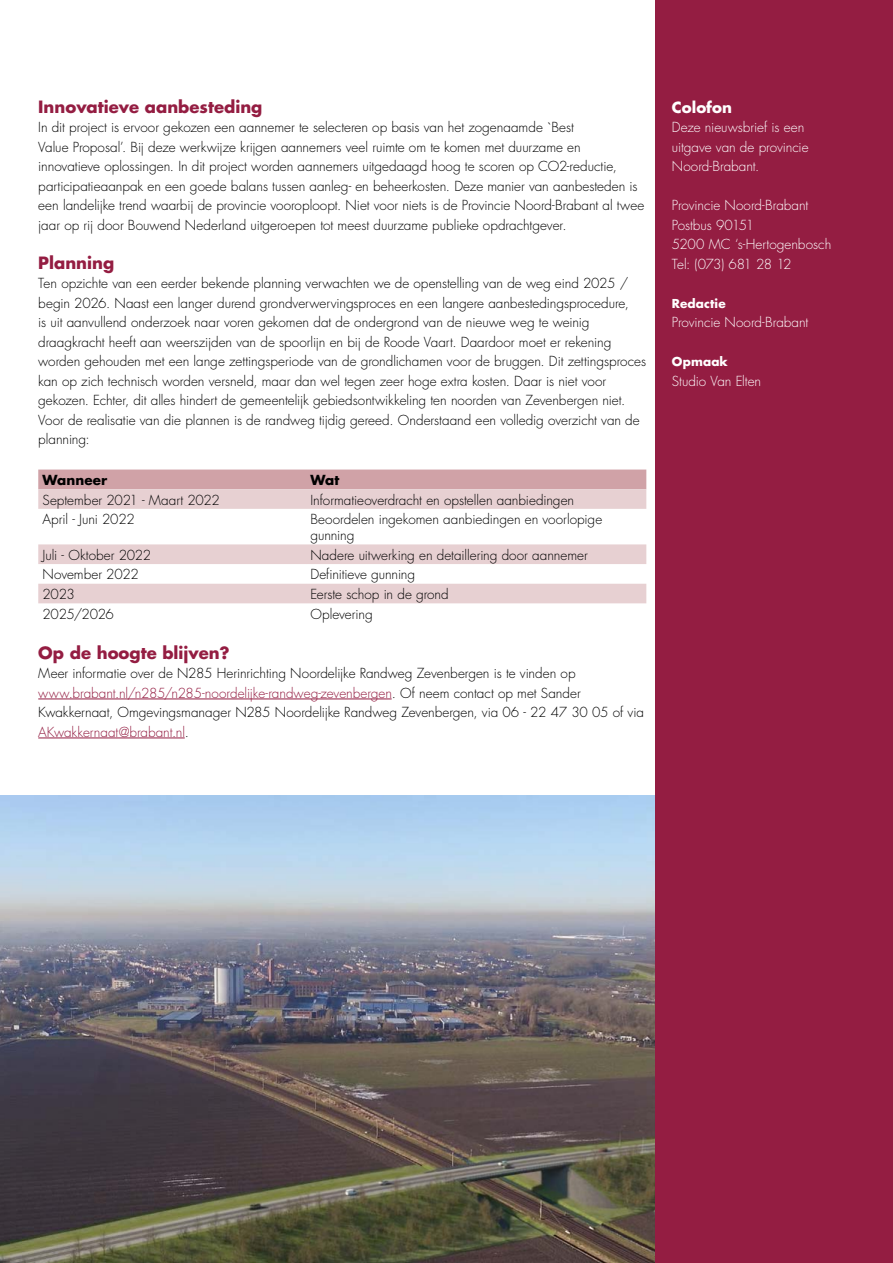
<style>
.page{position:relative;width:893px;height:1263px;background:#fff}
.page>*{position:absolute;margin:0;border:0;box-sizing:border-box;transform-origin:0 0}
.t1{font:700 16.5px "Futura Std";color:#941d42}
.t2{font:700 15px "Futura Std";letter-spacing:.005em;color:#fff}
.t3{font:300 13.5px/19.5px "Futura Std";color:#000}
.t4{font:300 13.5px/19.5px "Futura Std";letter-spacing:-.005em;color:#fff}
.t5{font:700 13.5px "Futura Std";letter-spacing:.005em;color:#000}
.t6{font:300 13.5px "Futura Std";letter-spacing:-.02em;color:#000}
.t7{font:700 12px "Futura Std";letter-spacing:.01em;color:#fff}
.s1{color:#941d42}
</style>
<div class="page">
<div style="left:597px;top:0;width:296px;height:1263px;background:#941d42"></div>
<div style="left:0;top:0;width:655px;height:1263px;background:#fff"></div>
<hr style="left:38px;top:699px;width:354px;height:1px;background:#941d42">
<hr style="left:38px;top:738px;width:147px;height:1px;background:#941d42">
<div style="left:38px;top:470px;width:608px;height:19px;background:#d0a2a7"></div>
<svg style="left:38px;top:489px;width:608px;height:114px;fill:#ead7d8"></svg>
<img style="left:0;top:795px;width:655px;height:468px">
<p class="t1" style="left:38px;top:95px;width:226px">Innovatieve aanbesteding</p>
<p class="t3" style="left:38px;top:118px;width:608px">In dit project is ervoor gekozen een aannemer te selecteren op basis van het zogenaamde `Best<br>Value Proposal’. Bij deze werkwijze krijgen aannemers veel ruimte om te komen met duurzame en innovatieve oplossingen. In dit project worden aannemers uitgedaagd hoog te scoren op CO2-reductie, participatieaanpak en een goede balans tussen aanleg- en beheerkosten. Deze manier van aanbesteden is een landelijke trend waarbij de provincie vooroploopt. Niet voor niets is de Provincie Noord-Brabant al twee jaar op rij door Bouwend Nederland uitgeroepen tot meest duurzame publieke opdrachtgever.</p>
<p class="t1" style="left:38px;top:251px;width:78px">Planning</p>
<p class="t3" style="left:38px;top:274px;width:609px">Ten opzichte van een eerder bekende planning verwachten we de openstelling van de weg eind 2025 / begin 2026. Naast een langer durend grondverwervingsproces en een langere aanbestedingsprocedure,<br>is uit aanvullend onderzoek naar voren gekomen dat de ondergrond van de nieuwe weg te weinig draagkracht heeft aan weerszijden van de spoorlijn en bij de Roode Vaart. Daardoor moet er rekening worden gehouden met een lange zettingsperiode van de grondlichamen voor de bruggen. Dit zettingsproces kan op zich technisch worden versneld, maar dan wel tegen zeer hoge extra kosten. Daar is niet voor gekozen. Echter, dit alles hindert de gemeentelijk gebiedsontwikkeling ten noorden van Zevenbergen niet.<br>Voor de realisatie van die plannen is de randweg tijdig gereed. Onderstaand een volledig overzicht van de planning:</p>
<p class="t5" style="left:43px;top:471px;width:66px">Wanneer</p>
<p class="t5" style="left:310px;top:471px;width:30px">Wat</p>
<p class="t3" style="left:43px;top:490px;width:179px">September 2021 - Maart 2022</p>
<p class="t3" style="left:310px;top:490px;width:265px">Informatieoverdracht en opstellen aanbiedingen</p>
<p class="t3" style="left:43px;top:510px;width:94px">April - Juni 2022</p>
<p class="t3" style="left:310px;top:512px;width:293px;line-height:15.9px">Beoordelen ingekomen aanbiedingen en voorlopige gunning</p>
<p class="t3" style="left:43px;top:545px;width:110px">Juli - Oktober 2022</p>
<p class="t3" style="left:310px;top:545px;width:279px">Nadere uitwerking en detaillering door aannemer</p>
<p class="t3" style="left:43px;top:565px;width:98px">November 2022</p>
<p class="t3" style="left:310px;top:565px;width:106px">Definitieve gunning</p>
<p class="t3" style="left:43px;top:585px;width:34px">2023</p>
<p class="t3" style="left:310px;top:585px;width:140px">Eerste schop in de grond</p>
<p class="t6" style="left:43px;top:606px;width:73px">2025/2026</p>
<p class="t3" style="left:310px;top:604px;width:64px">Oplevering</p>
<p class="t1" style="left:38px;top:641px;width:193px">Op de hoogte blijven?</p>
<p class="t3" style="left:38px;top:664px;width:607px">Meer informatie over de N285 Herinrichting Noordelijke Randweg Zevenbergen is te vinden op <span class="s1">www.brabant.nl/n285/n285-noordelijke-randweg-zevenbergen</span>. Of neem contact op met Sander Kwakkernaat, Omgevingsmanager N285 Noordelijke Randweg Zevenbergen, via 06 - 22 47 30 05 of via <span class="s1">AKwakkernaat@brabant.nl</span>.</p>
<p class="t2" style="left:672px;top:97px;width:62px">Colofon</p>
<p class="t4" style="left:672px;top:118px;width:138px">Deze nieuwsbrief is een uitgave van de provincie<br>Noord‑Brabant.</p>
<p class="t4" style="left:672px;top:196px;width:161px">Provincie Noord-Brabant<br>Postbus 90151<br>5200 MC ‘s-Hertogenbosch<br>Tel: (073) 681 28 12</p>
<p class="t7" style="left:672px;top:295px;width:55px">Redactie</p>
<p class="t4" style="left:672px;top:313px;width:138px">Provincie Noord-Brabant</p>
<p class="t7" style="left:672px;top:354px;width:58px">Opmaak</p>
<p class="t4" style="left:672px;top:371px;width:91px">Studio Van Elten</p>
</div>
